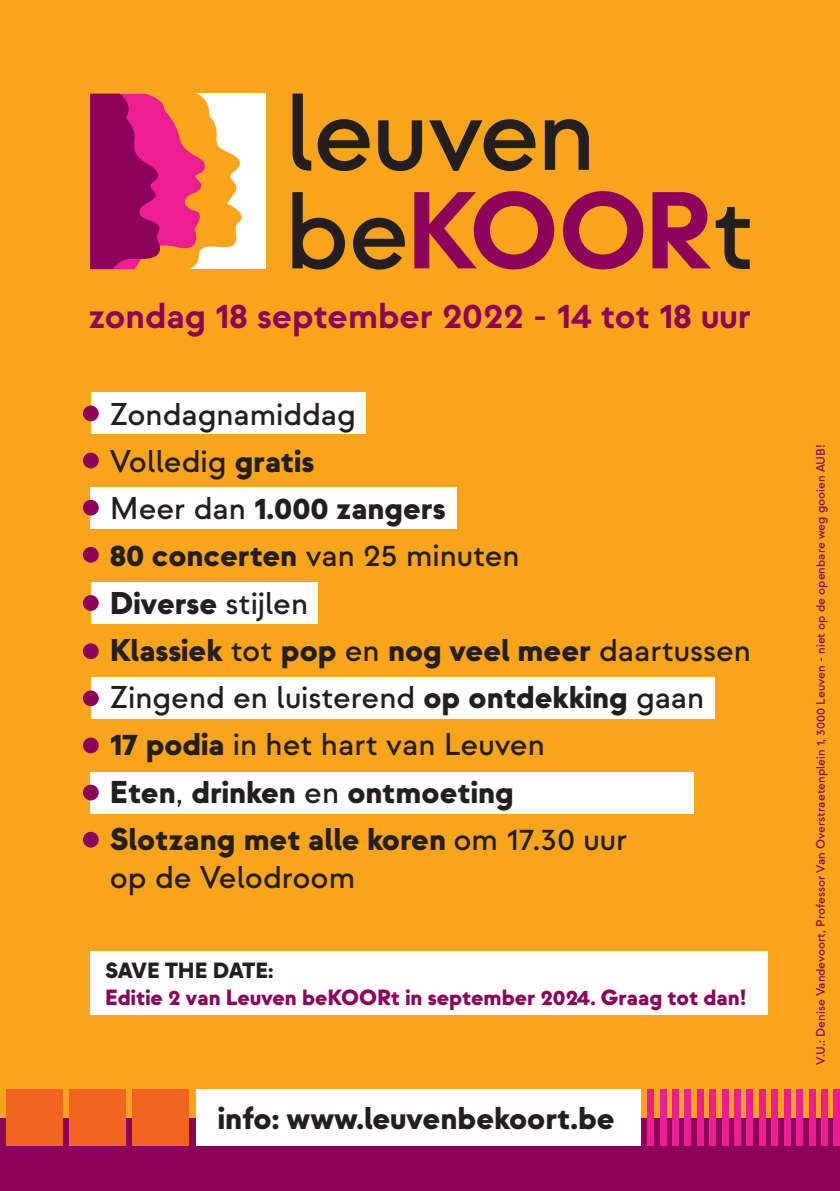
<style>
.page{position:relative;width:840px;height:1191px;background:#fff}
.page>*{position:absolute;margin:0;border:0;box-sizing:border-box;transform-origin:0 0}
.t1{font:700 36px "Strawford";color:#8d035b}
.t2{font:900 31.6px "Strawford";color:#231f20}
.t3{font:900 31.4px/47.2px "Strawford";color:#231f20}
.t4{font:500 31.4px "Strawford";color:#231f20}
.t5{font:900 22px "Strawford";color:#8d035b}
.t6{font:900 22px "Strawford";color:#231f20}
.t7{font:500 12.2px "Strawford";color:#8d035b}
.s1{font-weight:500}
.s2{font-weight:400}
</style>
<div class="page">
<div style="left:0;top:1117px;width:839px;height:74px;background:#8d035b"></div>
<div style="left:0;top:0;width:839px;height:1117px;background:#f9a51b"></div>
<div style="left:91px;top:392px;width:274px;height:42px;background:#fff"></div>
<div style="left:91px;top:677px;width:623px;height:42px;background:#fff"></div>
<div style="left:91px;top:487px;width:366px;height:41px;background:#fff"></div>
<div style="left:91px;top:771px;width:602px;height:42px;background:#fff"></div>
<div style="left:91px;top:582px;width:226px;height:42px;background:#fff"></div>
<div style="left:196px;top:1089px;width:444px;height:56px;background:#fff"></div>
<div style="left:90px;top:94px;width:176px;height:175px;background:#fff"></div>
<svg style="left:292px;top:94px;width:19px;height:77px"></svg>
<svg style="left:317px;top:119px;width:53px;height:52px"></svg>
<svg style="left:378px;top:120px;width:44px;height:51px"></svg>
<svg style="left:429px;top:119px;width:107px;height:52px"></svg>
<svg style="left:544px;top:119px;width:44px;height:51px"></svg>
<svg style="left:292px;top:192px;width:53px;height:77px"></svg>
<svg style="left:353px;top:218px;width:52px;height:51px"></svg>
<svg style="left:414px;top:191px;width:140px;height:78px"></svg>
<svg style="left:563px;top:191px;width:80px;height:78px"></svg>
<svg style="left:652px;top:192px;width:97px;height:77px"></svg>
<svg style="left:90px;top:93px;width:156px;height:177px;background:#d1566c"></svg>
<div style="left:83px;top:405px;width:16px;height:16px;background:#8d035b;border-radius:50%"></div>
<div style="left:83px;top:690px;width:16px;height:16px;background:#8d035b;border-radius:50%"></div>
<div style="left:83px;top:500px;width:16px;height:15px;background:#8d035b;border-radius:50%"></div>
<div style="left:83px;top:784px;width:16px;height:16px;background:#8d035b;border-radius:50%"></div>
<div style="left:83px;top:832px;width:16px;height:15px;background:#8d035b;border-radius:50%"></div>
<div style="left:83px;top:453px;width:16px;height:15px;background:#8d035b;border-radius:50%"></div>
<div style="left:83px;top:737px;width:16px;height:16px;background:#8d035b;border-radius:50%"></div>
<div style="left:83px;top:547px;width:16px;height:15px;background:#8d035b;border-radius:50%"></div>
<div style="left:83px;top:595px;width:16px;height:16px;background:#8d035b;border-radius:50%"></div>
<div style="left:83px;top:643px;width:16px;height:16px;background:#8d035b;border-radius:50%"></div>
<div style="left:7px;top:1089px;width:56px;height:56px;background:#f36421"></div>
<div style="left:69px;top:1089px;width:57px;height:56px;background:#f36421"></div>
<div style="left:132px;top:1089px;width:57px;height:56px;background:#f36421"></div>
<div style="left:647px;top:1089px;width:6px;height:56px;background:#ed1e91"></div>
<div style="left:659px;top:1089px;width:6px;height:56px;background:#ed1e91"></div>
<div style="left:672px;top:1089px;width:6px;height:56px;background:#ed1e91"></div>
<div style="left:684px;top:1089px;width:6px;height:56px;background:#ed1e91"></div>
<div style="left:696px;top:1089px;width:7px;height:56px;background:#ed1e91"></div>
<div style="left:709px;top:1089px;width:6px;height:56px;background:#ed1e91"></div>
<div style="left:721px;top:1089px;width:6px;height:56px;background:#ed1e91"></div>
<div style="left:734px;top:1089px;width:6px;height:56px;background:#ed1e91"></div>
<div style="left:746px;top:1089px;width:6px;height:56px;background:#ed1e91"></div>
<div style="left:758px;top:1089px;width:7px;height:56px;background:#ed1e91"></div>
<div style="left:771px;top:1089px;width:6px;height:56px;background:#ed1e91"></div>
<div style="left:783px;top:1089px;width:6px;height:56px;background:#ed1e91"></div>
<div style="left:796px;top:1089px;width:6px;height:56px;background:#ed1e91"></div>
<div style="left:808px;top:1089px;width:6px;height:56px;background:#ed1e91"></div>
<div style="left:820px;top:1089px;width:7px;height:56px;background:#ed1e91"></div>
<div style="left:833px;top:1089px;width:6px;height:56px;background:#ed1e91"></div>
<div style="left:91px;top:951px;width:676px;height:64px;background:#fff"></div>
<p class="t1" style="left:88px;top:293px;width:663px">zondag 18 september 2022 - 14 tot 18 uur</p>
<p class="t3" style="left:110px;top:391px;width:642px"><span class="s1">Zondagnamiddag<br>Volledig</span> gratis<br><span class="s1">Meer dan</span> 1.000 zangers<br>80 concerten <span class="s1">van 25 minuten<br></span>Diverse <span class="s1">stijlen<br></span>Klassiek <span class="s1">tot</span> pop <span class="s1">en</span> nog veel meer <span class="s1">daartussen<br>Zingend en luisterend</span> op ontdekking <span class="s1">gaan<br></span>17 podia <span class="s1">in het hart van Leuven<br></span>Eten<span class="s2">,</span> drinken <span class="s1">en</span> ontmoeting<br>Slotzang met alle koren <span class="s1">om 17.30 uur</span></p>
<p class="t4" style="left:110px;top:858px;width:247px">op de Velodroom</p>
<p class="t6" style="left:105px;top:957px;width:170px">SAVE THE DATE:</p>
<p class="t5" style="left:105px;top:983px;width:642px">Editie 2 van Leuven beKOORt in september 2024. Graag tot dan!</p>
<p class="t2" style="left:218px;top:1098px;width:398px">info: www.leuvenbekoort.be</p>
<p class="t7" style="left:812px;top:1064px;width:621px;rotate:-90deg">V.U.: Denise Vandevoort, Professor Van Overstraetenplein 1, 3000 Leuven - niet op de openbare weg gooien AUB!</p>
</div>
